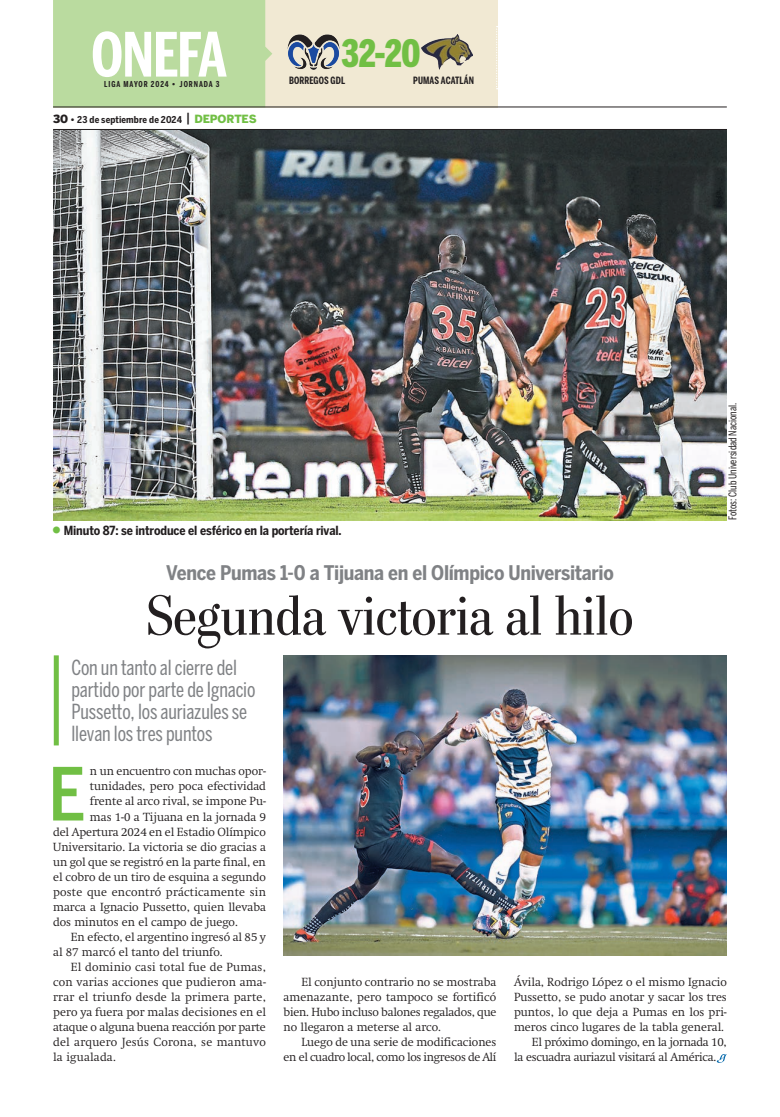
<style>
.page{position:relative;width:780px;height:1117px;background:#fff}
.page>*{position:absolute;margin:0;border:0;box-sizing:border-box;transform-origin:0 0}
.t1{font:500 72.38px "Benton Sans Cond";color:#71bf44}
.t2{font:700 60.38px "Benton Sans Comp";letter-spacing:-.015em;color:#fff}
.t3{font:56.25px "Stilson";color:#231f20}
.t4{font:900 37.5px "Benton Sans Comp";color:#71bf44}
.t5{font:20.62px/21.9px "Benton Sans Comp";letter-spacing:-.01em;color:#808285}
.t6{font:700 20px "Benton Sans Cond";letter-spacing:-.015em;color:#808285}
.t7{font:700 12.5px "Benton Sans Cond";letter-spacing:-.01em;color:#231f20}
.t8{font:300 11.62px/15px "Swift";color:#231f20;text-align:justify}
.t9{font:300 11.62px "Swift";letter-spacing:.02em;color:#231f20}
.t10{font:300 11.62px/15px "Swift";letter-spacing:-.02em;color:#231f20;text-align:right}
.t11{font:10.62px "Benton Sans Comp";color:#231f20}
.t12{font:700 10px "Benton Sans Comp";letter-spacing:.01em;color:#231f20}
.t13{font:700 9.38px "Benton Sans Cond";letter-spacing:.01em;color:#231f20}
.t14{font:700 8.12px "Benton Sans Comp";letter-spacing:.115em;color:#231f20}
.s1{font-family:"Benton Sans";font-weight:900}
.s2{font-family:"Benton Sans";font-weight:900;font-size:11.25px}
.s3{font-weight:500;font-size:12.5px}
.s4{font-family:"Benton Sans";font-weight:900;font-size:11.25px;color:#71bf44}
</style>
<div class="page">
<img style="left:53px;top:130px;width:673px;height:390px">
<div style="left:53px;top:0;width:444px;height:107px;background:#f1e9d3"></div>
<div style="left:53px;top:0;width:219px;height:107px;background:#badb9f"></div>
<svg style="left:496px;top:26px;width:1px;height:63px"></svg>
<img style="left:421px;top:34px;width:52px;height:35px">
<img style="left:287px;top:34px;width:53px;height:36px">
<hr style="left:53px;top:129px;width:673px;height:1px;background:#231f20">
<hr style="left:53px;top:107px;width:673px;height:1px;background:#231f20">
<div style="left:54px;top:655px;width:5px;height:90px;background:#71bf44"></div>
<img style="left:283px;top:655px;width:443px;height:300px">
<svg style="left:716px;top:1054px;width:10px;height:8px"></svg>
<h2 class="t2" style="left:91px;top:19px;width:137px">ONEFA</h2>
<p class="t14" style="left:104px;top:79px;width:117px">LIGA MAYOR 2024 <span class="s1">•</span> JORNADA 3</p>
<p class="t13" style="left:53px;top:114px;width:205px"><span class="s2">30</span> <span class="s1">•</span> 23 de septiembre de 2024 <span class="s3">|</span> <span class="s4">DEPORTES</span></p>
<h3 class="t4" style="left:341px;top:32px;width:81px">32-20</h3>
<p class="t12" style="left:289px;top:75px;width:58px">BORREGOS GDL</p>
<p class="t12" style="left:413px;top:75px;width:62px">PUMAS ACATLÁN</p>
<p class="t7" style="left:64px;top:523px;width:279px">Minuto 87: se introduce el esférico en la portería rival.</p>
<h3 class="t6" style="left:166px;top:561px;width:449px">Vence Pumas 1-0 a Tijuana en el Olímpico Universitario</h3>
<h3 class="t3" style="left:147px;top:582px;width:488px">Segunda victoria al hilo</h3>
<h3 class="t5" style="left:71px;top:656px;width:185px">Con un tanto al cierre del partido por parte de Ignacio<br>Pussetto, los auriazules se llevan los tres puntos</h3>
<p class="t11" style="left:726px;top:520px;width:119px;rotate:-90deg">Fotos: Club Universidad Nacional.</p>
<h1 class="t1" style="left:48px;top:751px;width:39px">E</h1>
<p class="t8" style="left:90px;top:763px;width:177px">n un encuentro con muchas opor-</p>
<p class="t8" style="left:90px;top:778px;width:177px">tunidades, pero poca efectividad</p>
<p class="t8" style="left:90px;top:793px;width:177px">frente al arco rival, se impone Pu-</p>
<p class="t8" style="left:90px;top:808px;width:177px">mas 1-0 a Tijuana en la jornada 9</p>
<p class="t8" style="left:53px;top:823px;width:214px">del Apertura 2024 en el Estadio Olímpico</p>
<p class="t8" style="left:53px;top:838px;width:214px">Universitario. La victoria se dio gracias a</p>
<p class="t8" style="left:53px;top:853px;width:214px">un gol que se registró en la parte final, en</p>
<p class="t8" style="left:53px;top:868px;width:214px">el cobro de un tiro de esquina a segundo</p>
<p class="t9" style="left:53px;top:884px;width:214px">poste que encontró prácticamente sin</p>
<p class="t8" style="left:53px;top:898px;width:214px">marca a Ignacio Pussetto, quien llevaba</p>
<p class="t8" style="left:53px;top:913px;width:186px">dos minutos en el campo de juego.</p>
<p class="t8" style="left:71px;top:928px;width:197px">En efecto, el argentino ingresó al 85 y</p>
<p class="t8" style="left:53px;top:943px;width:171px">al 87 marcó el tanto del triunfo.</p>
<p class="t9" style="left:71px;top:959px;width:196px">El dominio casi total fue de Pumas,</p>
<p class="t9" style="left:53px;top:974px;width:214px">con varias acciones que pudieron ama-</p>
<p class="t9" style="left:53px;top:989px;width:214px">rrar el triunfo desde la primera parte,</p>
<p class="t8" style="left:53px;top:1003px;width:214px">pero ya fuera por malas decisiones en el</p>
<p class="t8" style="left:53px;top:1018px;width:214px">ataque o alguna buena reacción por parte</p>
<p class="t9" style="left:53px;top:1034px;width:214px">del arquero Jesús Corona, se mantuvo</p>
<p class="t9" style="left:53px;top:1049px;width:64px">la igualada.</p>
<p class="t8" style="left:283px;top:973px;width:214px;text-indent:18px">El conjunto contrario no se mostraba amenazante, pero tampoco se fortificó bien. Hubo incluso balones regalados, que no llegaron a meterse al arco.</p>
<p class="t10" style="left:283px;top:1033px;width:214px">Luego de una serie de modificaciones<br>en el cuadro local, como los ingresos de Alí</p>
<p class="t8" style="left:514px;top:973px;width:214px">Ávila, Rodrigo López o el mismo Ignacio</p>
<p class="t8" style="left:514px;top:988px;width:214px">Pussetto, se pudo anotar y sacar los tres</p>
<p class="t8" style="left:514px;top:1003px;width:214px">puntos, lo que deja a Pumas en los pri-</p>
<p class="t8" style="left:514px;top:1018px;width:211px">meros cinco lugares de la tabla general.</p>
<p class="t10" style="left:531px;top:1033px;width:196px">El próximo domingo, en la jornada 10,</p>
<p class="t10" style="left:514px;top:1048px;width:204px">la escuadra auriazul visitará al América.</p>
</div>
